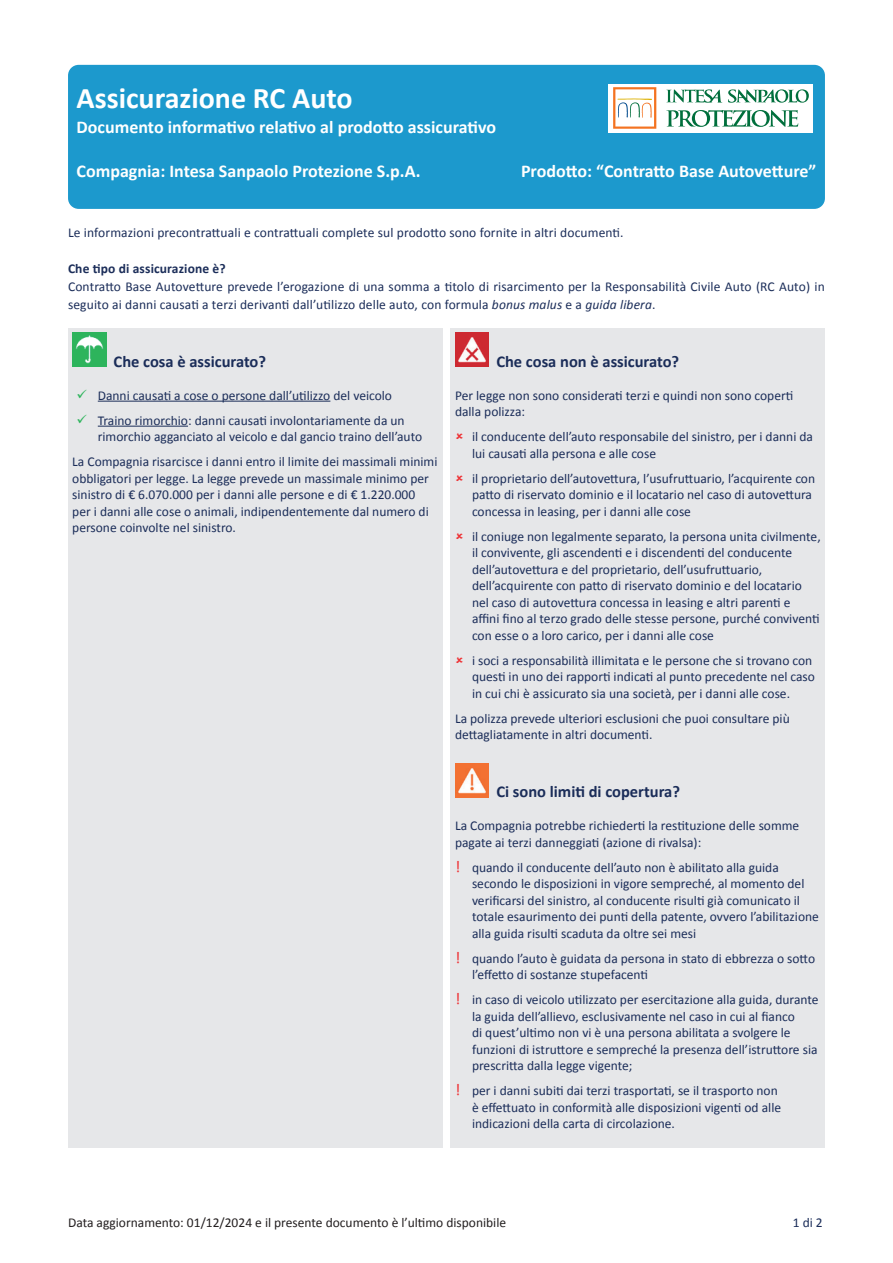
<style>
.page{position:relative;width:893px;height:1263px;background:#fff}
.page>*{position:absolute;margin:0;border:0;box-sizing:border-box;transform-origin:0 0}
.t1{font:700 30px "Calibri";color:#fff}
.t2{font:700 18px "Calibri";color:#fff}
.t3{font:700 16.5px "Calibri";color:#1b2d59}
.t4{font:13.5px/16.5px "Calibri";color:#1b2d59}
.t5{font:13.5px "Calibri";color:#231f20}
.t6{font:700 13.5px "Calibri";letter-spacing:.01em;color:#1b2d59}
.s1{font-style:italic}
.s2{color:#2db45c}
.s3{font-size:16.5px;color:#ee3235}
</style>
<div class="page">
<div style="left:68px;top:65px;width:757px;height:144px;background:#1c99cd;border-radius:11px"></div>
<div style="left:68px;top:328px;width:374px;height:820px;background:#e6e7e9"></div>
<hr style="left:98px;top:401px;width:232px;height:1px;background:#1b2d59">
<hr style="left:98px;top:426px;width:90px;height:1px;background:#1b2d59">
<img style="left:72px;top:333px;width:34px;height:34px">
<div style="left:451px;top:328px;width:374px;height:820px;background:#e6e7e9"></div>
<img style="left:455px;top:333px;width:34px;height:34px">
<img style="left:455px;top:763px;width:34px;height:34px">
<div style="left:609px;top:84px;width:204px;height:48px;background:#fff"></div>
<svg style="left:728px;top:89px;width:81px;height:14px"></svg>
<svg style="left:666px;top:89px;width:56px;height:14px"></svg>
<svg style="left:613px;top:87px;width:43px;height:42px"></svg>
<svg style="left:666px;top:110px;width:132px;height:17px"></svg>
<h1 class="t1" style="left:77px;top:78px;width:278px">Assicurazione RC Auto</h1>
<h2 class="t2" style="left:77px;top:116px;width:421px">Documento informativo relativo al prodotto assicurativo</h2>
<h2 class="t2" style="left:77px;top:159px;width:346px">Compagnia: Intesa Sanpaolo Protezione S.p.A.</h2>
<h2 class="t2" style="left:521px;top:159px;width:297px">Prodotto: “Contratto Base Autovetture”</h2>
<p class="t4" style="left:68px;top:224px;width:557px">Le informazioni precontrattuali e contrattuali complete sul prodotto sono fornite in altri documenti.</p>
<p class="t6" style="left:68px;top:259px;width:159px">Che tipo di assicurazione è?</p>
<p class="t4" style="left:68px;top:277px;width:758px;line-height:18px">Contratto Base Autovetture prevede l’erogazione di una somma a titolo di risarcimento per la Responsabilità Civile Auto (RC Auto) in seguito ai danni causati a terzi derivanti dall’utilizzo delle auto, con formula <span class="s1">bonus malus</span> e a <span class="s1">guida libera</span>.</p>
<p class="t3" style="left:114px;top:351px;width:154px">Che cosa è assicurato?</p>
<p class="t4" style="left:77px;top:387px;width:317px"><span class="s2">✓</span> Danni causati a cose o persone dall’utilizzo del veicolo</p>
<p class="t4" style="left:98px;top:412px;width:326px;text-indent:-21px"><span class="s2">✓</span> Traino rimorchio: danni causati involontariamente da un rimorchio agganciato al veicolo e dal gancio traino dell’auto</p>
<p class="t4" style="left:72px;top:453px;width:367px">La Compagnia risarcisce i danni entro il limite dei massimali minimi obbligatori per legge. La legge prevede un massimale minimo per sinistro di € 6.070.000 per i danni alle persone e di € 1.220.000<br>per i danni alle cose o animali, indipendentemente dal numero di persone coinvolte nel sinistro.</p>
<p class="t3" style="left:496px;top:351px;width:184px">Che cosa non è assicurato?</p>
<p class="t4" style="left:455px;top:387px;width:340px">Per legge non sono considerati terzi e quindi non sono coperti dalla polizza:</p>
<p class="t4" style="left:472px;top:428px;width:343px">il conducente dell’auto responsabile del sinistro, per i danni da lui causati alla persona e alle cose</p>
<p class="t4" style="left:472px;top:470px;width:345px">il proprietario dell’autovettura, l’usufruttuario, l’acquirente con patto di riservato dominio e il locatario nel caso di autovettura concessa in leasing, per i danni alle cose</p>
<p class="t4" style="left:472px;top:528px;width:350px">il coniuge non legalmente separato, la persona unita civilmente, il convivente, gli ascendenti e i discendenti del conducente dell’autovettura e del proprietario, dell’usufruttuario, dell’acquirente con patto di riservato dominio e del locatario nel caso di autovettura concessa in leasing e altri parenti e affini fino al terzo grado delle stesse persone, purché conviventi con esse o a loro carico, per i danni alle cose</p>
<p class="t4" style="left:472px;top:652px;width:344px">i soci a responsabilità illimitata e le persone che si trovano con questi in uno dei rapporti indicati al punto precedente nel caso in cui chi è assicurato sia una società, per i danni alle cose.</p>
<p class="t4" style="left:455px;top:710px;width:336px">La polizza prevede ulteriori esclusioni che puoi consultare più dettagliatamente in altri documenti.</p>
<p class="t3" style="left:496px;top:781px;width:185px">Ci sono limiti di copertura?</p>
<p class="t4" style="left:455px;top:817px;width:346px">La Compagnia potrebbe richiederti la restituzione delle somme pagate ai terzi danneggiati (azione di rivalsa):</p>
<p class="t4" style="left:472px;top:859px;width:348px;text-indent:-17px"><span class="s3">!</span> quando il conducente dell’auto non è abilitato alla guida secondo le disposizioni in vigore sempreché, al momento del verificarsi del sinistro, al conducente risulti già comunicato il totale esaurimento dei punti della patente, ovvero l’abilitazione alla guida risulti scaduta da oltre sei mesi</p>
<p class="t4" style="left:472px;top:950px;width:345px;text-indent:-17px"><span class="s3">!</span> quando l’auto è guidata da persona in stato di ebbrezza o sotto l’effetto di sostanze stupefacenti</p>
<p class="t4" style="left:472px;top:991px;width:348px;text-indent:-17px"><span class="s3">!</span> in caso di veicolo utilizzato per esercitazione alla guida, durante la guida dell’allievo, esclusivamente nel caso in cui al fianco<br>di quest’ultimo non vi è una persona abilitata a svolgere le funzioni di istruttore e sempreché la presenza dell’istruttore sia prescritta dalla legge vigente;</p>
<p class="t4" style="left:472px;top:1082px;width:311px;text-indent:-17px"><span class="s3">!</span> per i danni subiti dai terzi trasportati, se il trasporto non è effettuato in conformità alle disposizioni vigenti od alle indicazioni della carta di circolazione.</p>
<p class="t5" style="left:68px;top:1214px;width:440px">Data aggiornamento: 01/12/2024 e il presente documento è l’ultimo disponibile</p>
<p class="t4" style="left:793px;top:1215px;width:31px">1 di 2</p>
</div>
